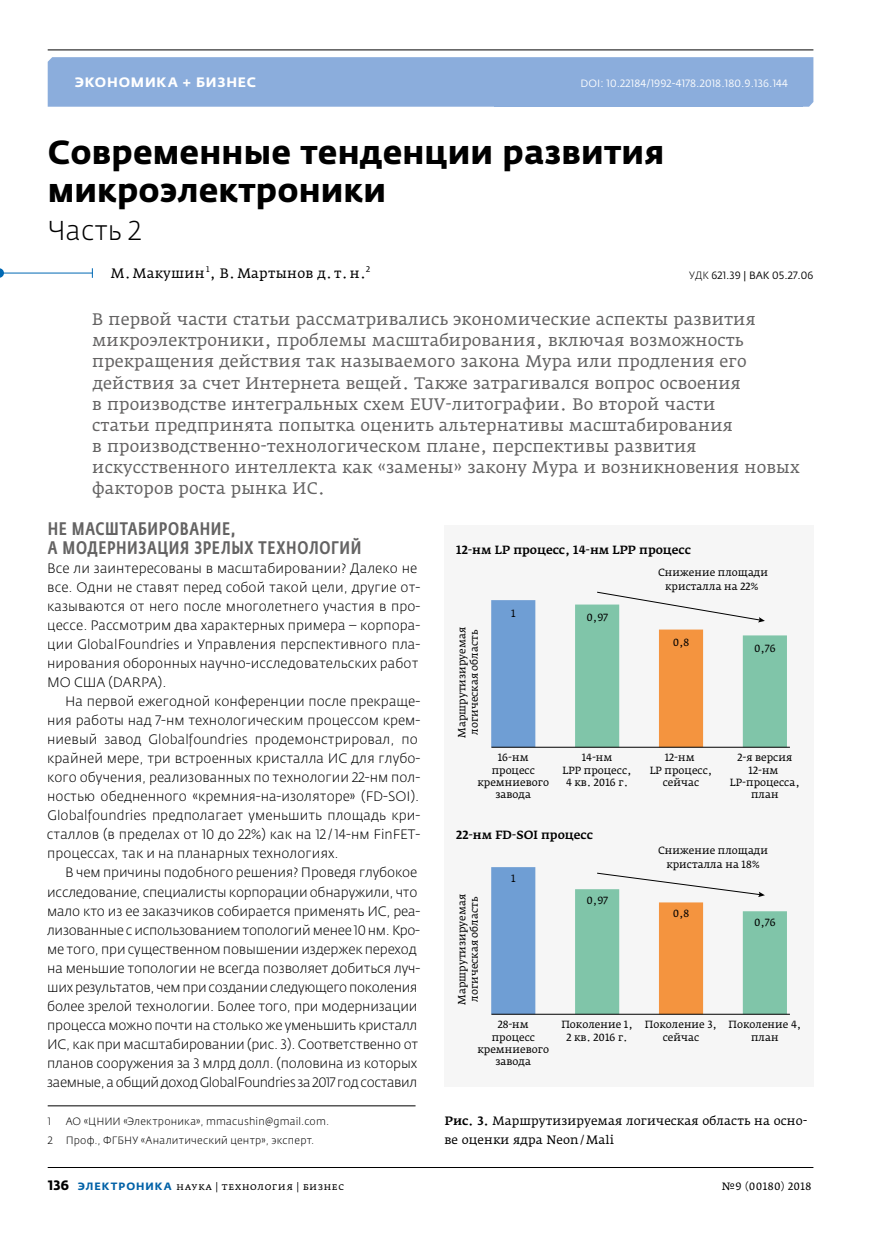
<style>
.page{position:relative;width:881px;height:1234px;background:#fff}
.page>*{position:absolute;margin:0;border:0;box-sizing:border-box;transform-origin:0 0}
.t1{font:700 33px/38.1px "Fedra Sans Pro";letter-spacing:.005em;color:#000}
.t2{font:300 27px "Fedra Sans Pro";letter-spacing:.005em;color:#000}
.t3{font:500 18px/19px "Fedra Sans Cond Pro";letter-spacing:.04em;color:#646363}
.t4{font:16.5px/21px "Fedra Serif A Pro";letter-spacing:.005em;color:#646363}
.t5{font:300 13.5px/19px "Fedra Sans Pro";letter-spacing:.005em;color:#000}
.t6{font:300 13.5px/19px "Fedra Sans Pro";letter-spacing:-.015em;color:#000}
.t7{font:13.5px "Fedra Serif A Pro";letter-spacing:.015em;color:#000}
.t8{font:700 13.5px "Fedra Sans Alt Pro";letter-spacing:.06em;color:#fff}
.t9{font:12px/19px "Fedra Serif A Pro";letter-spacing:.005em;color:#000}
.t10{font:500 11.7px "Fedra Serif A Pro";color:#000}
.t11{font:300 10.5px/19px "Fedra Sans Pro";letter-spacing:.02em;color:#000}
.t12{font:10.5px "Fedra Serif A Pro";letter-spacing:.03em;color:#000}
.t13{font:10.5px "Fedra Sans Pro";letter-spacing:.015em;color:#fff}
.t14{font:10.5px "Fedra Sans Pro";letter-spacing:.005em;color:#000}
.t15{font:300 10.5px "Fedra Sans Pro";letter-spacing:.015em;color:#fff}
.t16{font:10.35px/12.3px "Fedra Serif A Pro";color:#000;text-align:center}
.s1{font-weight:300}
.s2{font-weight:500}
.s3{font-family:"Fedra Sans Pro";font-weight:700;font-size:13.5px}
.s4{font-family:"Fedra Sans Alt Pro";font-weight:700;color:#0061a7}
</style>
<div class="page">
<div style="left:48px;top:57px;width:765px;height:50px;background:#8baddc"></div>
<hr style="left:48px;top:49px;width:765px;height:1px;background:#000">
<hr style="left:48px;top:1166px;width:765px;height:1px;background:#000">
<hr style="left:48px;top:1105px;width:367px;height:1px;background:#000">
<hr style="left:0;top:272px;width:93px;height:1px;background:#0069b4">
<svg style="left:0;top:268px;width:4px;height:10px"></svg>
<div style="left:494px;top:60px;width:308px;height:46px;background:#8baddc"></div>
<div style="left:444px;top:525px;width:369px;height:561px;background:#f6f6f6"></div>
<div style="left:491px;top:600px;width:44px;height:147px;background:#6f9ed4"></div>
<div style="left:575px;top:604px;width:44px;height:143px;background:#80c5a9"></div>
<div style="left:658px;top:629px;width:44px;height:118px;background:#f4943f"></div>
<div style="left:742px;top:635px;width:44px;height:112px;background:#80c5a9"></div>
<svg style="left:596px;top:591px;width:168px;height:31px"></svg>
<div style="left:491px;top:866px;width:44px;height:147px;background:#6f9ed4"></div>
<div style="left:575px;top:889px;width:44px;height:124px;background:#80c5a9"></div>
<div style="left:658px;top:902px;width:44px;height:111px;background:#f4943f"></div>
<div style="left:742px;top:911px;width:44px;height:102px;background:#80c5a9"></div>
<svg style="left:596px;top:872px;width:168px;height:24px"></svg>
<hr style="left:491px;top:746px;width:298px;height:1px;background:#000">
<hr style="left:491px;top:1013px;width:298px;height:1px;background:#000">
<p class="t8" style="left:75px;top:74px;width:183px">Экономика + Бизнес</p>
<p class="t15" style="left:687px;top:77px;width:100px">www.electronics.ru</p>
<p class="t13" style="left:580px;top:77px;width:209px">DOI: 10.22184/1992-4178.2018.180.9.136.144</p>
<h1 class="t1" style="left:48px;top:133px;width:618px">Современные тенденции развития микроэлектроники</h1>
<h2 class="t2" style="left:48px;top:213px;width:95px">Часть 2</h2>
<p class="t7" style="left:111px;top:264px;width:261px">М.Макушин<sup>1</sup>, В.Мартынов д. т. н.<sup>2</sup></p>
<p class="t4" style="left:92px;top:309px;width:709px">В первой части статьи рассматривались экономические аспекты развития микроэлектроники, проблемы масштабирования, включая возможность прекращения действия так называемого закона Мура или продления его действия за счет Интернета вещей. Также затрагивался вопрос освоения<br>в производстве интегральных схем EUV-литографии. Во второй части<br>статьи предпринята попытка оценить альтернативы масштабирования<br>в производственно-технологическом плане, перспективы развития искусственного интеллекта как «замены» закону Мура и возникновения новых факторов роста рынка ИС.</p>
<h3 class="t3" style="left:48px;top:519px;width:326px">Не масштабирование,<br>а модернизация зрелых технологий <sup>*</sup></h3>
<p class="t5" style="left:47px;top:558px;width:374px">Все ли заинтересованы в масштабировании? Далеко не все. Одни не ставят перед собой такой цели, другие от&shy;казываются от него после многолетнего участия в про&shy;цессе. Рассмотрим два характерных примера – корпора&shy;ции GlobalFoundries и Управления перспективного пла&shy;нирования оборонных научно-исследовательских работ МО США (DARPA).</p>
<p class="t5" style="left:47px;top:691px;width:375px;text-indent:18px">На первой ежегодной конференции после прекраще&shy;ния работы над 7-нм технологическим процессом крем&shy;ниевый завод Globalfoundries продемонстрировал, по крайней мере, три встроенных кристалла ИС для глубо&shy;кого обучения, реализованных по технологии 22-нм пол&shy;ностью обедненного «кремния-на-изоляторе» (FD-SOI).<br>Globalfoundries предполагает уменьшить площадь кри&shy;сталлов (в пределах от 10 до 22%) как на 12 /14-нм FinFET&shy;процессах, так и на планарных технологиях.</p>
<p class="t6" style="left:47px;top:863px;width:374px;text-indent:18px">В чем причины подобного решения? Проведя глубокое исследование, специалисты корпорации обнаружили, что мало кто из ее заказчиков собирается применять ИС, реа&shy;лизованные с использованием топологий менее 10 нм. Кро&shy;ме того, при существенном повышении издержек переход на меньшие топологии не всегда позволяет добиться луч&shy;ших результатов, чем при создании следующего поколения более зрелой технологии. Более того, при модернизации процесса можно почти на столько же уменьшить кристалл ИС, как при масштабировании (рис. 3). Соответственно от планов сооружения за 3 млрд долл. (половина из которых заемные, а общий доход GlobalFoundries за 2017 год составил</p>
<p class="t11" style="left:48px;top:1111px;width:5px">1</p>
<p class="t11" style="left:48px;top:1111px;width:283px;text-indent:18px">АО «ЦНИИ «Электроника», mmacushin@gmail.com.<br>2 Проф., ФГБНУ «Аналитический центр», эксперт.</p>
<p class="t14" style="left:689px;top:268px;width:126px"><span class="s1">УДК</span> 621.39 | ВАК 05.27.06</p>
<p class="t10" style="left:456px;top:542px;width:236px">12-нм LP процесс, 14-нм LPP процесс</p>
<p class="t16" style="left:657px;top:566px;width:112px;line-height:14px">Cнижение площади кристалла на 22%</p>
<p class="t16" style="left:511px;top:607px;width:6px">1</p>
<p class="t16" style="left:586px;top:612px;width:23px">0,97</p>
<p class="t16" style="left:456px;top:737px;width:112px;text-align:left;rotate:-90deg">Маршрутизируемая логическая область</p>
<p class="t16" style="left:672px;top:637px;width:18px">0,8</p>
<p class="t16" style="left:753px;top:642px;width:23px">0,76</p>
<p class="t16" style="left:477px;top:752px;width:73px">16-нм процесс кремниевого завода</p>
<p class="t16" style="left:562px;top:752px;width:70px">14-нм<br>LPP процесс,<br>4 кв. 2016 г.</p>
<p class="t16" style="left:649px;top:752px;width:64px">12-нм<br>LP процесс, сейчас</p>
<p class="t16" style="left:729px;top:752px;width:71px">2-я версия<br>12-нм<br>LP-процесса, план</p>
<p class="t10" style="left:456px;top:827px;width:138px">22-нм FD-SOI процесс</p>
<p class="t16" style="left:657px;top:844px;width:112px;line-height:14px">Cнижение площади кристалла на 18%</p>
<p class="t16" style="left:511px;top:872px;width:6px">1</p>
<p class="t16" style="left:456px;top:1004px;width:112px;text-align:left;rotate:-90deg">Маршрутизируемая логическая область</p>
<p class="t16" style="left:586px;top:894px;width:23px">0,97</p>
<p class="t16" style="left:672px;top:907px;width:18px">0,8</p>
<p class="t16" style="left:753px;top:916px;width:23px">0,76</p>
<p class="t16" style="left:477px;top:1018px;width:73px">28-нм процесс кремниевого завода</p>
<p class="t16" style="left:561px;top:1018px;width:73px">Поколение 1,<br>2 кв. 2016 г.</p>
<p class="t16" style="left:644px;top:1018px;width:74px">Поколение 3, сейчас</p>
<p class="t16" style="left:728px;top:1018px;width:74px">Поколение 4, план</p>
<p class="t9" style="left:444px;top:1110px;width:364px"><span class="s2">Рис. 3.</span> Маршрутизируемая логическая область на осно&shy;ве оценки ядра Neon/Mali</p>
<p class="t12" style="left:48px;top:1179px;width:298px"><span class="s3">136</span> <span class="s4">ЭЛЕКТРОНИКА</span> наука | технология | бизнес</p>
<p class="t12" style="left:721px;top:1179px;width:91px">№9 (00180) 2018</p>
</div>
